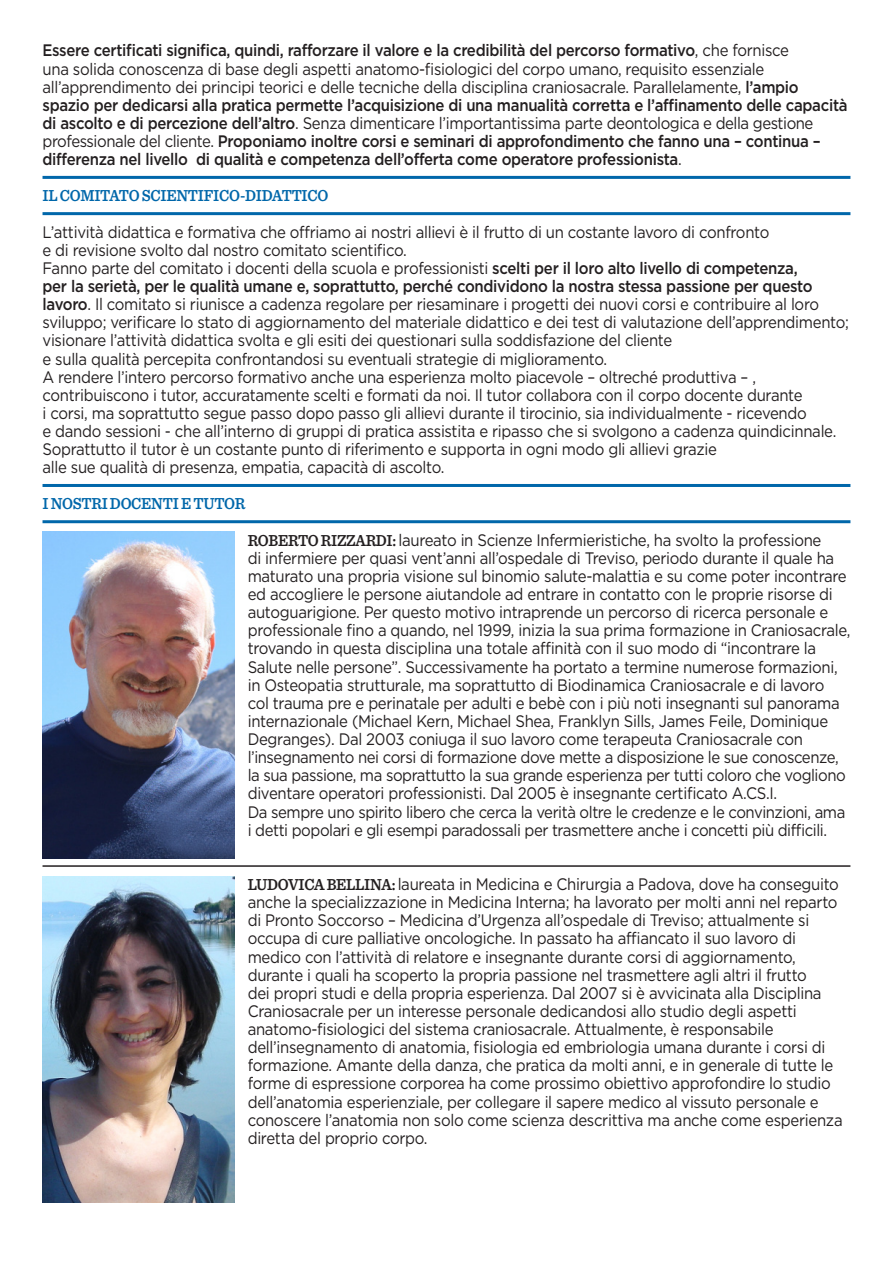
<style>
.page{position:relative;width:893px;height:1263px;background:#fff}
.page>*{position:absolute;margin:0;border:0;box-sizing:border-box;transform-origin:0 0}
.Testo_Corrente{font:16.65px/18.1px "Gotham";letter-spacing:-.02em;color:#231f20;scale:.9 1}
.Testo_Corrente-2{font:500 16.65px/18.1px "Gotham";letter-spacing:-.02em;color:#231f20;scale:.9 1}
.Testo_Corrente-3{font:600 16.65px "Sentinel";letter-spacing:-.02em;color:#0067aa;scale:.9 1}
.s1{font-weight:400}
.s2{font-weight:500}
.s3{font-family:"Sentinel";font-weight:600}
</style>
<div class="page">
<hr style="left:43px;top:176px;width:807px;height:3px;background:#0067aa">
<hr style="left:43px;top:212px;width:807px;height:3px;background:#0067aa">
<hr style="left:43px;top:484px;width:807px;height:3px;background:#0067aa">
<hr style="left:43px;top:520px;width:807px;height:3px;background:#0067aa">
<img style="left:43px;top:532px;width:192px;height:326px">
<img style="left:43px;top:876px;width:192px;height:326px">
<hr style="left:43px;top:865px;width:807px;height:2px;background:#231f20">
<p class="Testo_Corrente-2" style="left:43px;top:41px;width:896px">Essere certificati significa, quindi, rafforzare il valore e la credibilità del percorso formativo<span class="s1">, che fornisce<br>una solida conoscenza di base degli aspetti anatomo-fisiologici del corpo umano, requisito essenziale all’apprendimento dei principi teorici e delle tecniche della disciplina craniosacrale. Parallelamente,</span> l’ampio spazio per dedicarsi alla pratica permette l’acquisizione di una manualità corretta e l’affinamento delle capacità di ascolto e di percezione dell’altro<span class="s1">. Senza dimenticare l’importantissima parte deontologica e della gestione professionale del cliente.</span> Proponiamo inoltre corsi e seminari di approfondimento che fanno una – continua – differenza nel livello di qualità e competenza dell’offerta come operatore professionista<span class="s1">.</span></p>
<p class="Testo_Corrente-3" style="left:43px;top:183px;width:319px">IL COMITATO SCIENTIFICO-DIDATTICO</p>
<p class="Testo_Corrente" style="left:43px;top:222px;width:809px">L’attività didattica e formativa che offriamo ai nostri allievi è il frutto di un costante lavoro di confronto</p>
<p class="Testo_Corrente" style="left:43px;top:240px;width:406px">e di revisione svolto dal nostro comitato scientifico.</p>
<p class="Testo_Corrente" style="left:43px;top:259px;width:841px">Fanno parte del comitato i docenti della scuola e professionisti <span class="s2">scelti per il loro alto livello di competenza,</span></p>
<p class="Testo_Corrente" style="left:43px;top:277px;width:897px"><span class="s2">per la serietà, per le qualità umane e, soprattutto, perché condividono la nostra stessa passione per questo lavoro</span>. Il comitato si riunisce a cadenza regolare per riesaminare i progetti dei nuovi corsi e contribuire al loro sviluppo; verificare lo stato di aggiornamento del materiale didattico e dei test di valutazione dell’apprendimento; visionare l’attività didattica svolta e gli esiti dei questionari sulla soddisfazione del cliente</p>
<p class="Testo_Corrente" style="left:43px;top:349px;width:629px">e sulla qualità percepita confrontandosi su eventuali strategie di miglioramento.</p>
<p class="Testo_Corrente" style="left:43px;top:367px;width:846px">A rendere l’intero percorso formativo anche una esperienza molto piacevole – oltreché produttiva – , contribuiscono i tutor, accuratamente scelti e formati da noi. Il tutor collabora con il corpo docente durante</p>
<p class="Testo_Corrente" style="left:43px;top:404px;width:851px">i corsi, ma soprattutto segue passo dopo passo gli allievi durante il tirocinio, sia individualmente - ricevendo</p>
<p class="Testo_Corrente" style="left:43px;top:422px;width:883px">e dando sessioni - che all’interno di gruppi di pratica assistita e ripasso che si svolgono a cadenza quindicinnale.<br>Soprattutto il tutor è un costante punto di riferimento e supporta in ogni modo gli allievi grazie</p>
<p class="Testo_Corrente" style="left:43px;top:458px;width:448px">alle sue qualità di presenza, empatia, capacità di ascolto.</p>
<p class="Testo_Corrente-3" style="left:43px;top:491px;width:227px">I NOSTRI DOCENTI E TUTOR</p>
<p class="Testo_Corrente" style="left:248px;top:530px;width:671px"><span class="s3">ROBERTO RIZZARDI:</span> laureato in Scienze Infermieristiche, ha svolto la professione<br>di infermiere per quasi vent’anni all’ospedale di Treviso, periodo durante il quale ha maturato una propria visione sul binomio salute-malattia e su come poter incontrare ed accogliere le persone aiutandole ad entrare in contatto con le proprie risorse di autoguarigione. Per questo motivo intraprende un percorso di ricerca personale e professionale fino a quando, nel 1999, inizia la sua prima formazione in Craniosacrale, trovando in questa disciplina una totale affinità con il suo modo di “incontrare la Salute nelle persone”. Successivamente ha portato a termine numerose formazioni,</p>
<p class="Testo_Corrente" style="left:248px;top:675px;width:666px">in Osteopatia strutturale, ma soprattutto di Biodinamica Craniosacrale e di lavoro col trauma pre e perinatale per adulti e bebè con i più noti insegnanti sul panorama internazionale (Michael Kern, Michael Shea, Franklyn Sills, James Feile, Dominique Degranges). Dal 2003 coniuga il suo lavoro come terapeuta Craniosacrale con l’insegnamento nei corsi di formazione dove mette a disposizione le sue conoscenze, la sua passione, ma soprattutto la sua grande esperienza per tutti coloro che vogliono diventare operatori professionisti. Dal 2005 è insegnante certificato A.CS.I.</p>
<p class="Testo_Corrente" style="left:248px;top:802px;width:666px">Da sempre uno spirito libero che cerca la verità oltre le credenze e le convinzioni, ama i detti popolari e gli esempi paradossali per trasmettere anche i concetti più difficili.</p>
<p class="Testo_Corrente" style="left:248px;top:875px;width:663px"><span class="s3">LUDOVICA BELLINA:</span> laureata in Medicina e Chirurgia a Padova, dove ha conseguito anche la specializzazione in Medicina Interna; ha lavorato per molti anni nel reparto di Pronto Soccorso – Medicina d’Urgenza all’ospedale di Treviso; attualmente si occupa di cure palliative oncologiche. In passato ha affiancato il suo lavoro di medico con l’attività di relatore e insegnante durante corsi di aggiornamento, durante i quali ha scoperto la propria passione nel trasmettere agli altri il frutto<br>dei propri studi e della propria esperienza. Dal 2007 si è avvicinata alla Disciplina Craniosacrale per un interesse personale dedicandosi allo studio degli aspetti anatomo-fisiologici del sistema craniosacrale. Attualmente, è responsabile dell’insegnamento di anatomia, fisiologia ed embriologia umana durante i corsi di formazione. Amante della danza, che pratica da molti anni, e in generale di tutte le forme di espressione corporea ha come prossimo obiettivo approfondire lo studio dell’anatomia esperienziale, per collegare il sapere medico al vissuto personale e conoscere l’anatomia non solo come scienza descrittiva ma anche come esperienza diretta del proprio corpo.</p>
</div>
